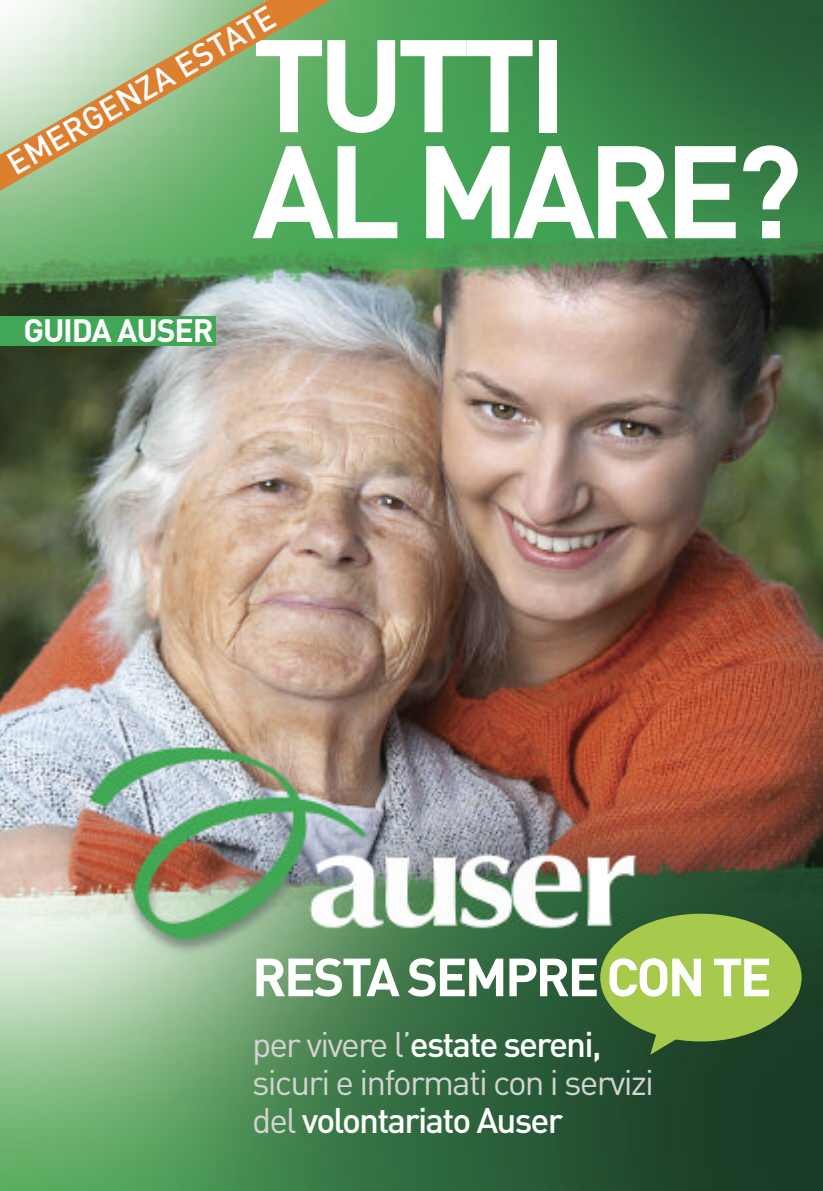
<style>
.page{position:relative;width:823px;height:1191px;background:#fff}
.page>*{position:absolute;margin:0;border:0;box-sizing:border-box;transform-origin:0 0}
.t1{font:700 129.2px/106px "DIN";letter-spacing:-.06em;color:#fff}
.t2{font:700 52.8px "DIN";letter-spacing:-.05em;color:#fff}
.t3{font:35.2px/38.4px "DIN";letter-spacing:-.05em;color:#d4d4d4}
.t4{font:500 32px "DIN";color:#fff}
.t5{font:700 32px "DIN";letter-spacing:-.035em;color:#fff}
.s1{font-weight:500;color:#fff}
</style>
<div class="page">
<img style="left:0;top:0;width:822px;height:1191px">
<div style="left:600px;top:913px;width:201px;height:128px;background:#a7ca4c;border-radius:50%"></div>
<svg style="left:650px;top:1032px;width:61px;height:22px"></svg>
<div style="left:0;top:316px;width:216px;height:30px;background:#40a757"></div>
<svg style="left:0;top:0;width:379px;height:191px"></svg>
<p class="t4" style="left:1px;top:150px;width:305px;rotate:-30deg">EMERGENZA ESTATE</p>
<h1 class="t1" style="left:252px;top:35px;width:551px">TUTTI<br>AL MARE?</h1>
<p class="t5" style="left:23px;top:312px;width:192px">GUIDA AUSER</p>
<h2 class="t2" style="left:252px;top:947px;width:521px">RESTA SEMPRE CON TE</h2>
<p class="t3" style="left:252px;top:1025px;width:403px">per vivere l’<span class="s1">estate sereni, </span>sicuri e informati con i servizi del <span class="s1">volontariato Auser</span></p>
</div>
